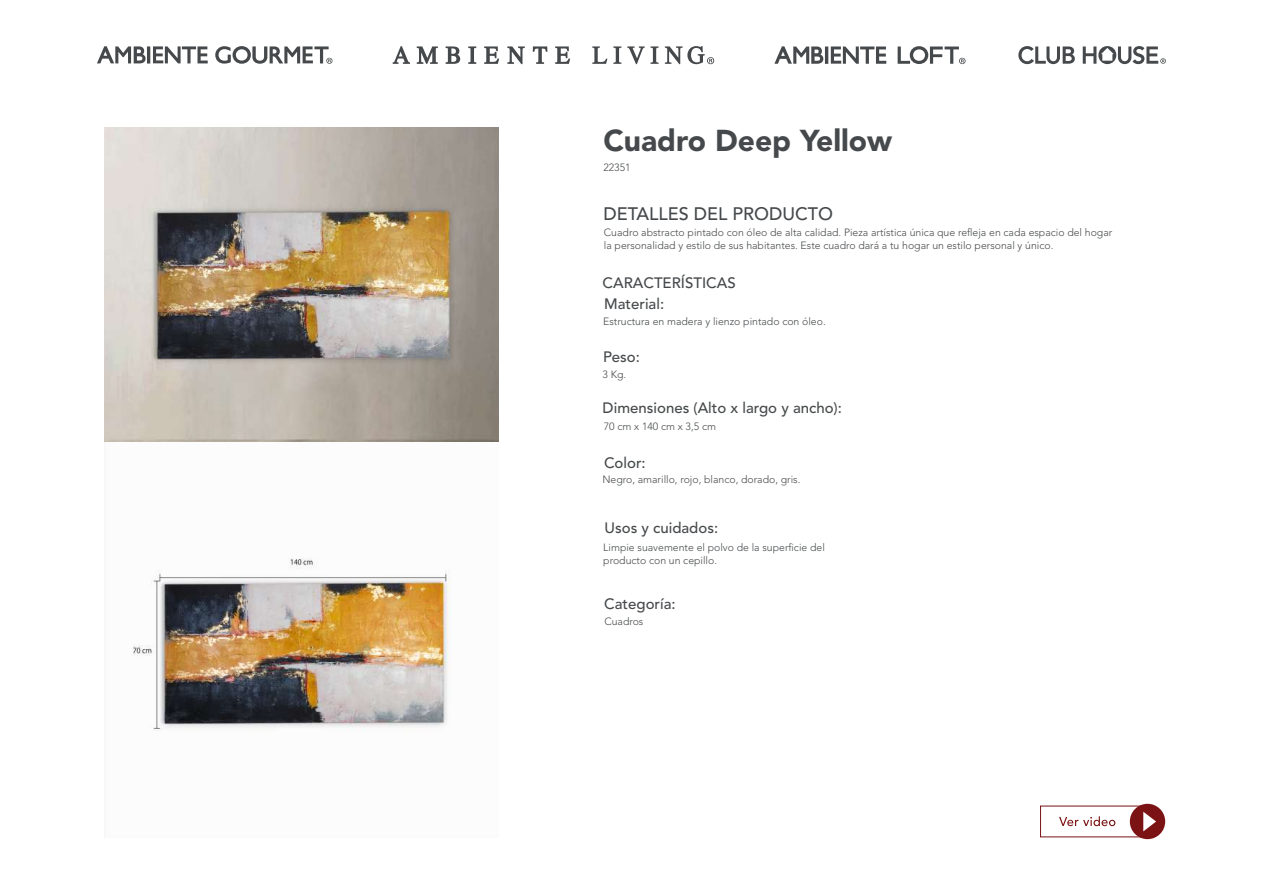
<style>
.page{position:relative;width:1263px;height:893px;background:#fff}
.page>*{position:absolute;margin:0;border:0;box-sizing:border-box;transform-origin:0 0}
.t1{font:900 30px "Avenir LT Std";color:#46494b}
.t2{font:500 18px "Avenir LT Std";color:#46494b}
.t3{font:500 15px "Avenir LT Std";color:#46494b}
.t4{font:300 10.5px/12.6px "Avenir LT Std";color:#46494b}
</style>
<div class="page">
<img style="left:104px;top:128px;width:394px;height:314px">
<svg style="left:97px;top:46px;width:49px;height:17px"></svg>
<hr style="left:147px;top:46px;width:3px;height:18px;background:#46494b">
<svg style="left:153px;top:46px;width:55px;height:17px"></svg>
<svg style="left:215px;top:46px;width:117px;height:18px"></svg>
<svg style="left:592px;top:46px;width:15px;height:18px"></svg>
<svg style="left:613px;top:46px;width:8px;height:18px"></svg>
<svg style="left:627px;top:46px;width:31px;height:18px"></svg>
<svg style="left:468px;top:46px;width:8px;height:18px"></svg>
<svg style="left:446px;top:46px;width:14px;height:18px"></svg>
<svg style="left:555px;top:46px;width:15px;height:18px"></svg>
<svg style="left:417px;top:46px;width:21px;height:18px"></svg>
<svg style="left:393px;top:46px;width:17px;height:18px"></svg>
<svg style="left:484px;top:46px;width:15px;height:18px"></svg>
<svg style="left:533px;top:46px;width:14px;height:18px"></svg>
<svg style="left:507px;top:46px;width:18px;height:18px"></svg>
<svg style="left:665px;top:46px;width:49px;height:18px"></svg>
<svg style="left:774px;top:46px;width:49px;height:18px"></svg>
<hr style="left:825px;top:47px;width:3px;height:17px;background:#46494b">
<svg style="left:831px;top:46px;width:55px;height:18px"></svg>
<svg style="left:898px;top:46px;width:67px;height:18px"></svg>
<svg style="left:1018px;top:46px;width:57px;height:18px"></svg>
<svg style="left:1083px;top:46px;width:83px;height:18px"></svg>
<svg style="left:1059px;top:816px;width:56px;height:10px"></svg>
<div style="left:1130px;top:804px;width:35px;height:35px;background:#7b1214;border-radius:50%"></div>
<svg style="left:1143px;top:812px;width:13px;height:19px"></svg>
<img style="left:133px;top:558px;width:318px;height:173px">
<h1 class="t1" style="left:603px;top:122px;width:290px">Cuadro Deep Yellow</h1>
<p class="t4" style="left:603px;top:161px;width:29px">22351</p>
<h2 class="t2" style="left:603px;top:203px;width:231px">DETALLES DEL PRODUCTO</h2>
<p class="t4" style="left:604px;top:227px;width:510px">Cuadro abstracto pintado con óleo de alta calidad. Pieza artística única que refleja en cada espacio del hogar la personalidad y estilo de sus habitantes. Este cuadro dará a tu hogar un estilo personal y único.</p>
<h3 class="t3" style="left:603px;top:274px;width:135px">CARACTERÍSTICAS</h3>
<h3 class="t3" style="left:604px;top:295px;width:61px">Material:</h3>
<p class="t4" style="left:603px;top:315px;width:224px">Estructura en madera y lienzo pintado con óleo.</p>
<h3 class="t3" style="left:603px;top:348px;width:38px">Peso:</h3>
<p class="t4" style="left:603px;top:368px;width:25px">3 Kg.</p>
<h3 class="t3" style="left:603px;top:399px;width:241px">Dimensiones (Alto x largo y ancho):</h3>
<p class="t4" style="left:604px;top:420px;width:114px">70 cm x 140 cm x 3,5 cm</p>
<h3 class="t3" style="left:604px;top:454px;width:43px">Color:</h3>
<p class="t4" style="left:602px;top:473px;width:200px">Negro, amarillo, rojo, blanco, dorado, gris.</p>
<h3 class="t3" style="left:604px;top:520px;width:115px">Usos y cuidados:</h3>
<p class="t4" style="left:603px;top:541px;width:223px">Limpie suavemente el polvo de la superficie del producto con un cepillo.</p>
<h3 class="t3" style="left:604px;top:595px;width:73px">Categoría:</h3>
<p class="t4" style="left:604px;top:616px;width:41px">Cuadros</p>
</div>
